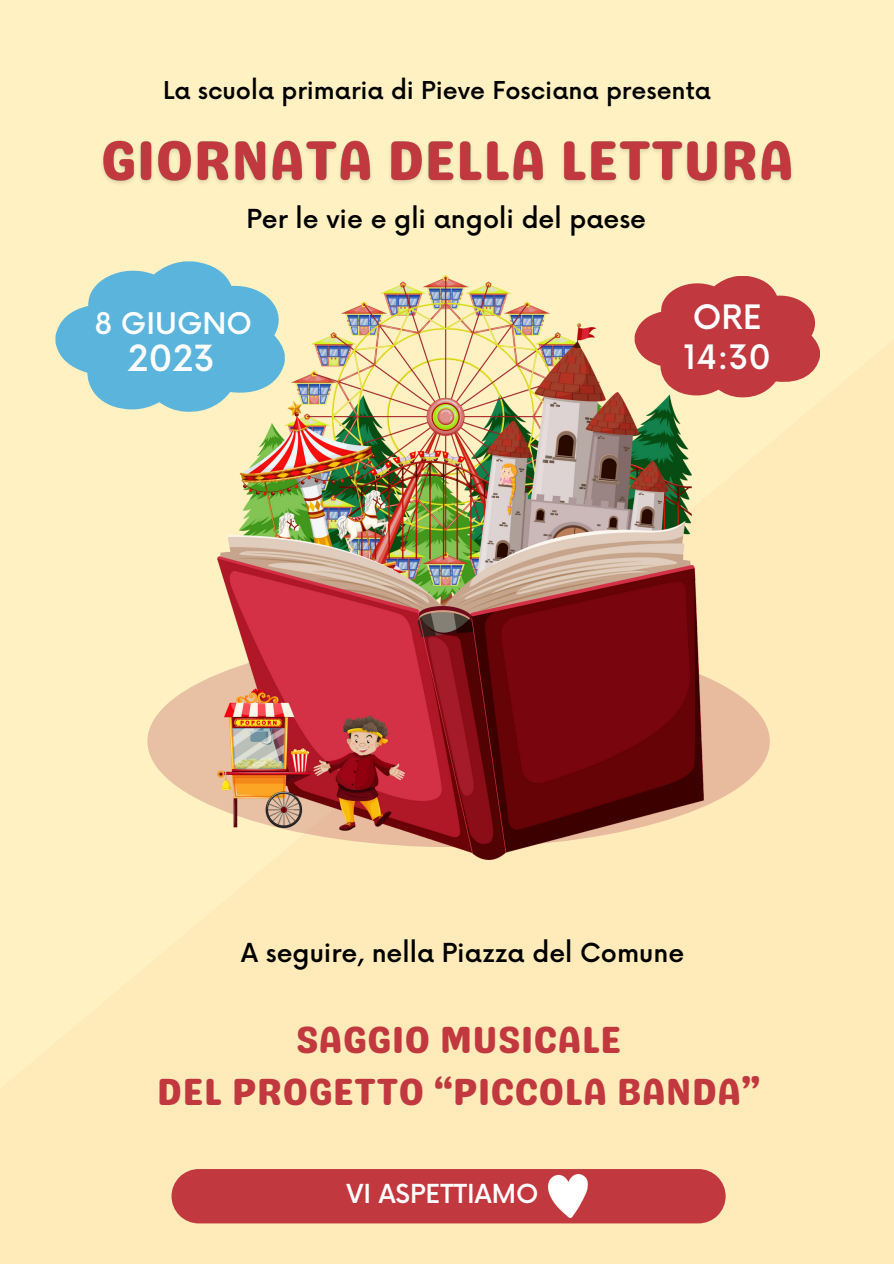
<style>
.page{position:relative;width:894px;height:1264px;background:#fff}
.page>*{position:absolute;margin:0;border:0;box-sizing:border-box;transform-origin:0 0}
.t1{font:37.8px "Genty Sans";color:#c2383f}
.t2{font:500 35.1px "Now";color:#fff}
.t3{font:500 32.85px "Now";color:#fff}
.t4{font:500 29.1px "Now";color:#fff}
.t5{font:500 25.5px "Now";color:#000}
.t6{font:500 25.5px "Now";color:#fff}
.t7{font:500 24px "Now";color:#000}
</style>
<div class="page">
<div style="left:0;top:0;width:893px;height:1263px;background:#ffebba"></div>
<div style="left:147px;top:635px;width:622px;height:212px;background:#e8c0a3;border-radius:50%"></div>
<div style="left:171px;top:1169px;width:554px;height:54px;background:#c2383f"></div>
<svg style="left:55px;top:261px;width:170px;height:151px"></svg>
<svg style="left:703px;top:276px;width:116px;height:121px"></svg>
<img style="left:217px;top:276px;width:486px;height:583px">
<img style="left:548px;top:1173px;width:39px;height:44px">
<img style="left:102px;top:140px;width:690px;height:44px">
<p class="t7" style="left:163px;top:77px;width:549px">La scuola primaria di Pieve Fosciana presenta</p>
<p class="t5" style="left:246px;top:205px;width:401px">Per le vie e gli angoli del paese</p>
<p class="t3" style="left:692px;top:299px;width:71px">ORE</p>
<p class="t4" style="left:95px;top:307px;width:159px">8 GIUGNO</p>
<p class="t2" style="left:128px;top:340px;width:89px">2023</p>
<p class="t3" style="left:683px;top:339px;width:89px">14:30</p>
<p class="t5" style="left:241px;top:939px;width:444px">A seguire, nella Piazza del Comune</p>
<p class="t1" style="left:295px;top:1017px;width:327px">SAGGIO MUSICALE</p>
<p class="t1" style="left:157px;top:1069px;width:604px">DEL PROGETTO “PICCOLA BANDA”</p>
<p class="t6" style="left:346px;top:1179px;width:193px">VI ASPETTIAMO</p>
</div>
